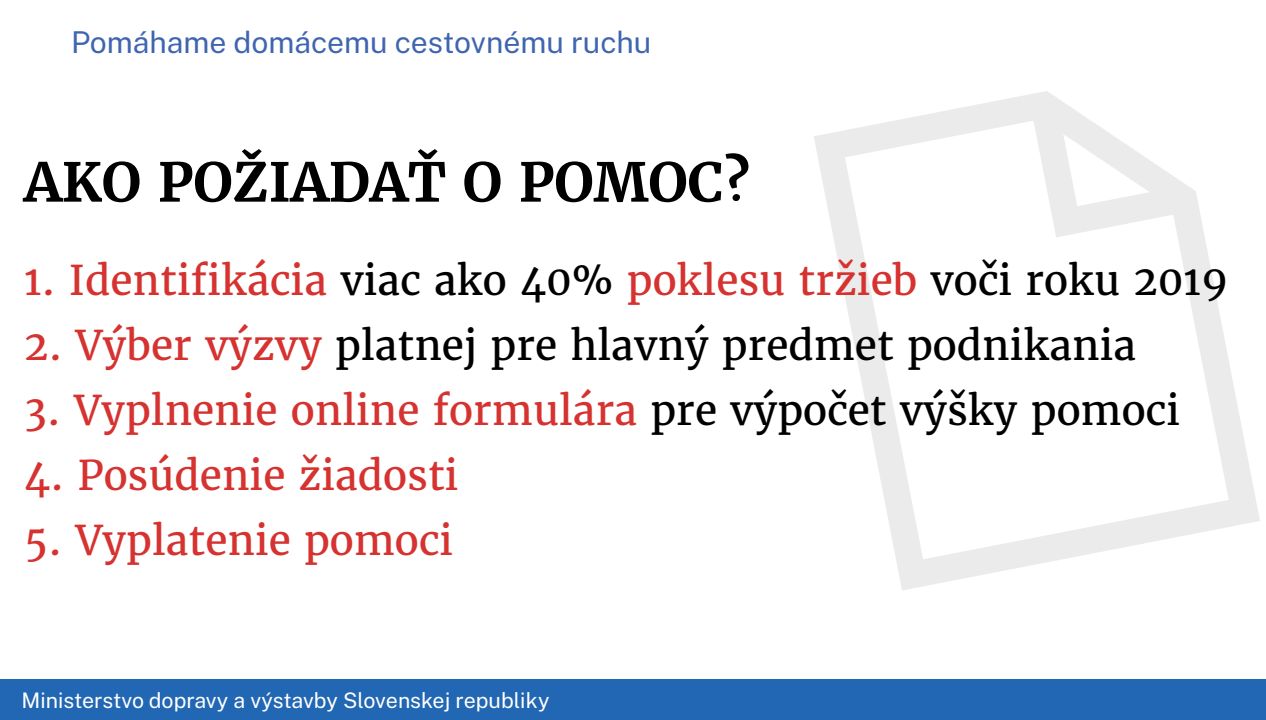
<style>
.page{position:relative;width:1266px;height:720px;background:#fff}
.page>*{position:absolute;margin:0;border:0;box-sizing:border-box;transform-origin:0 0}
.t1{font:700 53.48px "Merriweather";color:#000}
.t2{font:40.76px "Merriweather";color:#d53230}
.t3{font:40.76px "Merriweather";color:#000}
.t4{font:30.08px "Public Sans";color:#3f65b0}
.t5{font:21.4px "Public Sans";color:#fff}
.s1{font-weight:700;color:#2367b2}
.s2{color:#000}
.s3{color:#d53230}
</style>
<div class="page">
<svg style="left:814px;top:91px;width:446px;height:499px"></svg>
<div style="left:0;top:680px;width:1265px;height:40px;background:#2267b3"></div>
<p class="t4" style="left:24px;top:19px;width:629px"><span class="s1">05</span> Pomáhame domácemu cestovnému ruchu</p>
<p class="t1" style="left:24px;top:148px;width:727px">AKO POŽIADAŤ O POMOC?</p>
<p class="t2" style="left:24px;top:255px;width:1205px">1. Identifikácia <span class="s2">viac ako 40%</span> poklesu tržieb <span class="s2">voči roku 2019</span></p>
<p class="t3" style="left:24px;top:320px;width:1113px"><span class="s3">2. Výber výzvy</span> platnej pre hlavný predmet podnikania</p>
<p class="t2" style="left:24px;top:385px;width:1157px">3. Vyplnenie online formulára <span class="s2">pre výpočet výšky pomoci</span></p>
<p class="t2" style="left:24px;top:450px;width:436px">4. Posúdenie žiadosti</p>
<p class="t2" style="left:24px;top:515px;width:431px">5. Vyplatenie pomoci</p>
<p class="t5" style="left:21px;top:685px;width:529px">Ministerstvo dopravy a výstavby Slovenskej republiky</p>
</div>
